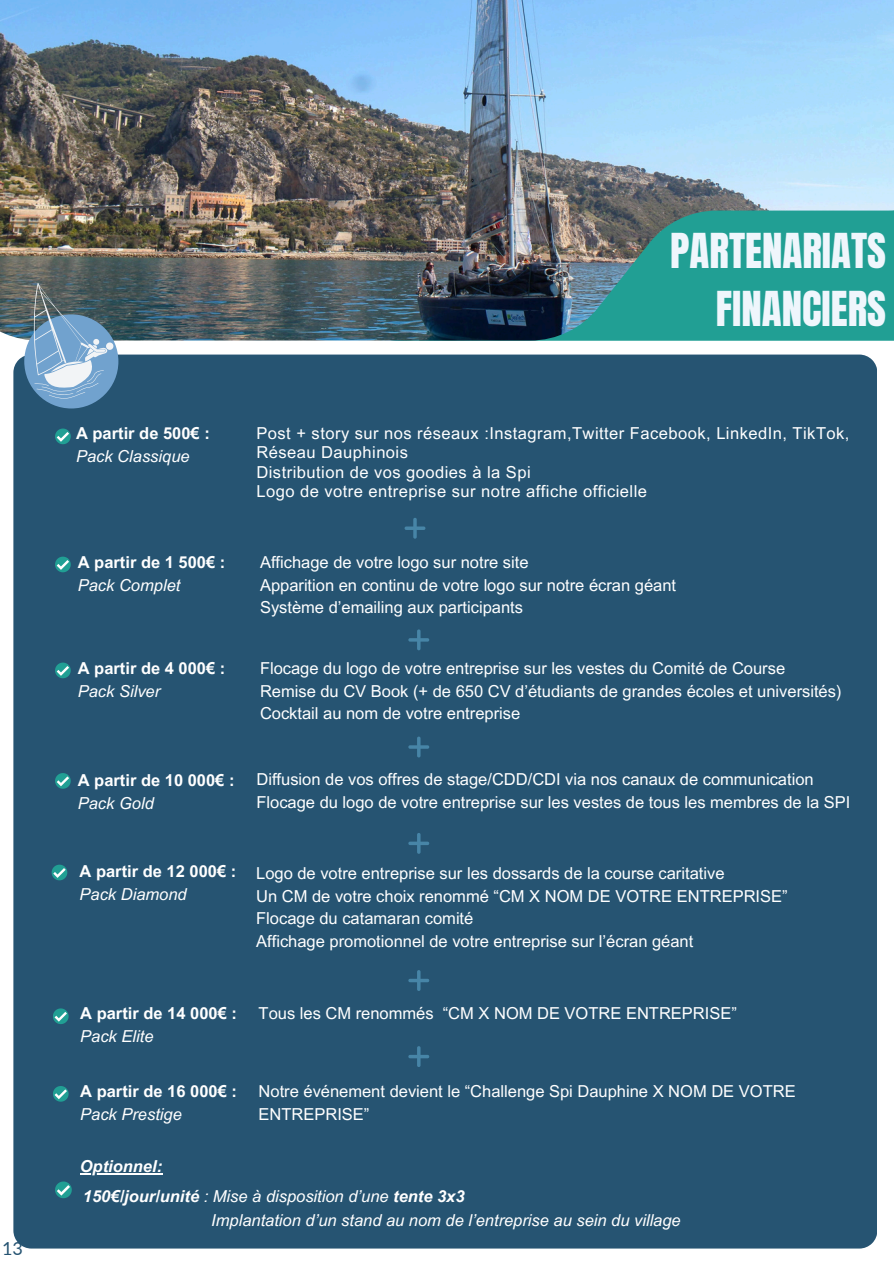
<style>
.page{position:relative;width:894px;height:1264px;background:#fff}
.page>*{position:absolute;margin:0;border:0;box-sizing:border-box;transform-origin:0 0}
.t1{font:40.95px/57.2px "Anton";color:#eff6fc;text-align:right}
.t2{font:18px "Lato";color:#265472}
.t3{font:16.5px/22.6px "Arial MT Pro";color:#fff}
.t4{font:16.5px/19.5px "Arial MT Pro";letter-spacing:.03em;color:#fff}
.t5{font:italic 16.5px "Arial MT Pro";color:#fff}
.t6{font:700 16.5px "Arial MT Pro";color:#fff}
.t7{font:italic 700 16.5px "Arial MT Pro";color:#fff}
.s1{font-weight:400}
</style>
<div class="page">
<img style="left:0;top:0;width:893px;height:340px">
<div style="left:13px;top:354px;width:864px;height:894px;background:#265472"></div>
<div style="left:24px;top:314px;width:94px;height:94px;background:#71a2ce;border-radius:50%"></div>
<svg style="left:55px;top:556px;width:16px;height:16px"></svg>
<svg style="left:34px;top:283px;width:80px;height:115px"></svg>
<svg style="left:55px;top:1181px;width:17px;height:17px"></svg>
<hr style="left:80px;top:1173px;width:82px;height:1px;background:#fff">
<svg style="left:55px;top:428px;width:16px;height:16px"></svg>
<svg style="left:55px;top:773px;width:16px;height:15px"></svg>
<svg style="left:404px;top:518px;width:21px;height:20px"></svg>
<svg style="left:408px;top:833px;width:21px;height:20px"></svg>
<svg style="left:408px;top:629px;width:21px;height:21px"></svg>
<svg style="left:52px;top:864px;width:15px;height:16px"></svg>
<svg style="left:55px;top:662px;width:16px;height:16px"></svg>
<svg style="left:408px;top:736px;width:21px;height:21px"></svg>
<svg style="left:408px;top:1046px;width:21px;height:21px"></svg>
<svg style="left:53px;top:1085px;width:16px;height:16px"></svg>
<svg style="left:408px;top:970px;width:21px;height:20px"></svg>
<svg style="left:53px;top:1008px;width:16px;height:16px"></svg>
<p class="t2" style="left:2px;top:1236px;width:22px">13</p>
<h1 class="t1" style="left:670px;top:223px;width:217px">PARTENARIATS<br>FINANCIERS</h1>
<p class="t6" style="left:76px;top:427px;width:135px">A partir de 500€ :</p>
<p class="t5" style="left:76px;top:450px;width:115px">Pack Classique</p>
<p class="t4" style="left:256px;top:425px;width:594px">Post + story sur nos réseaux :Instagram,Twitter Facebook, LinkedIn, TikTok,<br>Réseau Dauphinois</p>
<p class="t4" style="left:256px;top:464px;width:276px">Distribution de vos goodies à la Spi</p>
<p class="t4" style="left:256px;top:484px;width:392px">Logo de votre entreprise sur notre affiche officielle</p>
<p class="t6" style="left:78px;top:556px;width:149px">A partir de 1 500€ :</p>
<p class="t5" style="left:78px;top:579px;width:104px">Pack Complet</p>
<p class="t3" style="left:260px;top:553px;width:270px">Affichage de votre logo sur notre site</p>
<p class="t3" style="left:260px;top:575px;width:417px">Apparition en continu de votre logo sur notre écran géant</p>
<p class="t3" style="left:260px;top:598px;width:264px">Système d’emailing aux participants</p>
<p class="t6" style="left:78px;top:662px;width:149px">A partir de 4 000€ :</p>
<p class="t5" style="left:78px;top:684px;width:84px">Pack Silver</p>
<p class="t3" style="left:260px;top:659px;width:526px">Flocage du logo de votre entreprise sur les vestes du Comité de Course</p>
<p class="t3" style="left:260px;top:681px;width:583px">Remise du CV Book (+ de 650 CV d’étudiants de grandes écoles et universités)</p>
<p class="t3" style="left:260px;top:704px;width:262px">Cocktail au nom de votre entreprise</p>
<p class="t6" style="left:78px;top:773px;width:158px">A partir de 10 000€ :</p>
<p class="t5" style="left:78px;top:796px;width:78px">Pack Gold</p>
<p class="t3" style="left:256px;top:770px;width:558px">Diffusion de vos offres de stage/CDD/CDI via nos canaux de communication</p>
<p class="t3" style="left:256px;top:792px;width:595px">Flocage du logo de votre entreprise sur les vestes de tous les membres de la SPI</p>
<p class="t6" style="left:79px;top:865px;width:158px">A partir de 12 000€ :</p>
<p class="t5" style="left:79px;top:888px;width:109px">Pack Diamond</p>
<p class="t3" style="left:256px;top:863px;width:469px">Logo de votre entreprise sur les dossards de la course caritative</p>
<p class="t3" style="left:256px;top:886px;width:533px">Un CM de votre choix renommé “CM X NOM DE VOTRE ENTREPRISE”</p>
<p class="t3" style="left:256px;top:909px;width:219px">Flocage du catamaran comité</p>
<p class="t3" style="left:256px;top:931px;width:438px">Affichage promotionnel de votre entreprise sur l’écran géant</p>
<p class="t6" style="left:80px;top:1007px;width:158px">A partir de 14 000€ :</p>
<p class="t5" style="left:80px;top:1030px;width:75px">Pack Elite</p>
<p class="t6" style="left:80px;top:1084px;width:158px">A partir de 16 000€ :</p>
<p class="t5" style="left:80px;top:1107px;width:103px">Pack Prestige</p>
<p class="t3" style="left:258px;top:1004px;width:479px">Tous les CM renommés “CM X NOM DE VOTRE ENTREPRISE”</p>
<p class="t3" style="left:258px;top:1081px;width:538px">Notre événement devient le “Challenge Spi Dauphine X NOM DE VOTRE<br>ENTREPRISE”</p>
<p class="t7" style="left:80px;top:1159px;width:84px">Optionnel:</p>
<p class="t7" style="left:83px;top:1190px;width:383px">150€/jour/unité <span class="s1">: Mise à disposition d’une</span> tente 3x3</p>
<p class="t5" style="left:211px;top:1213px;width:471px">Implantation d’un stand au nom de l’entreprise au sein du village</p>
</div>
